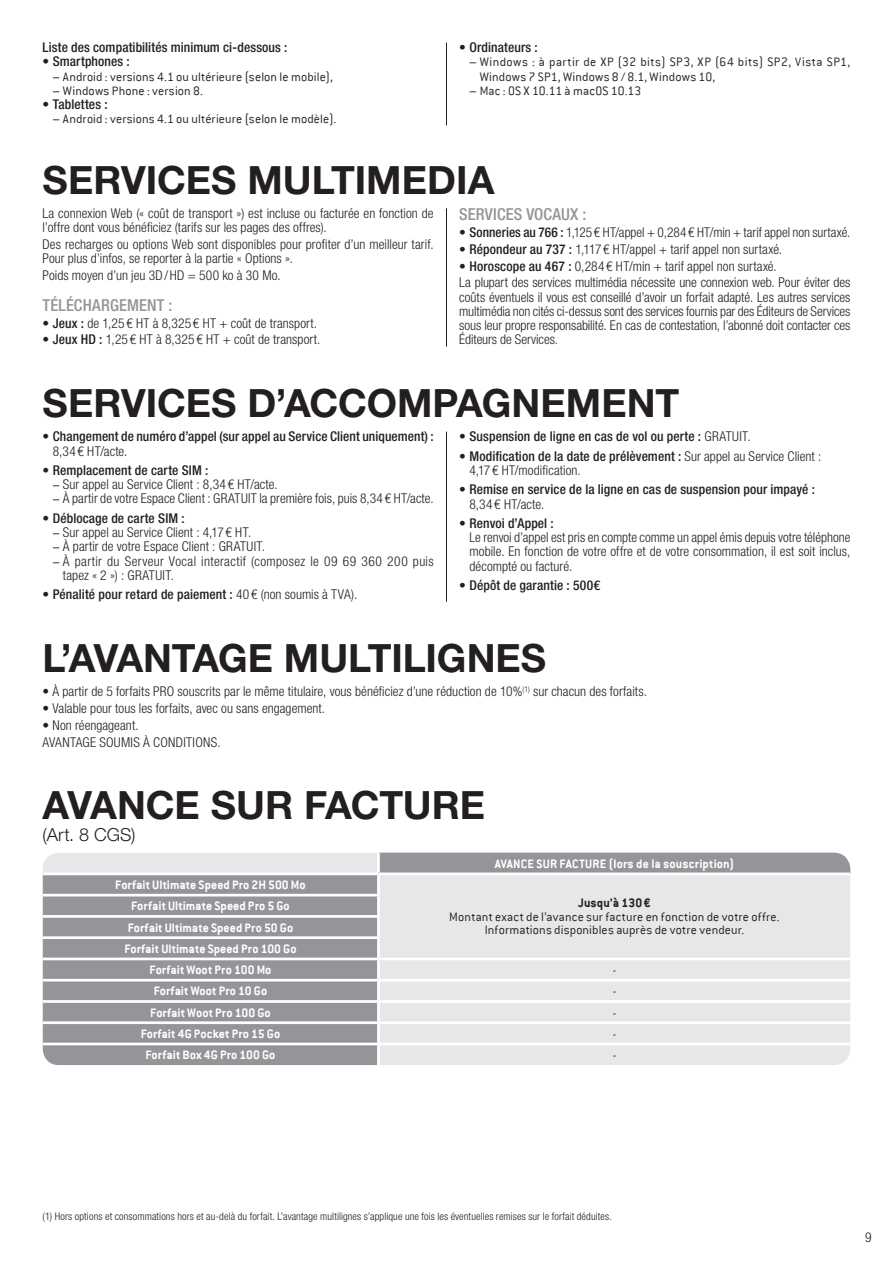
<style>
.page{position:relative;width:893px;height:1263px;background:#fff}
.page>*{position:absolute;margin:0;border:0;box-sizing:border-box;transform-origin:0 0}
.t1{font:700 39px "Helvetica Neue LT Std";color:#231f20}
.t2{font:300 18px "Helvetica Neue LT Std";color:#231f20}
.t3{font:500 condensed 16.5px "Helvetica Neue LT Std";letter-spacing:.01em;color:#939598}
.t4{font:300 condensed 13.5px/14.2px "Helvetica Neue LT Std";letter-spacing:.005em;color:#231f20}
.t5{font:500 condensed 13.5px "Helvetica Neue LT Std";letter-spacing:.01em;color:#231f20}
.t6{font:300 13.5px/13.5px "Conduit ITC";letter-spacing:.01em;color:#231f20;text-align:center}
.t7{font:700 13.5px/21.3px "Conduit ITC";letter-spacing:.005em;color:#fff;text-align:center}
.t8{font:300 13.5px/14.2px "Conduit ITC";letter-spacing:.03em;color:#231f20}
.t9{font:300 condensed 13.5px/14.2px "Helvetica Neue LT Std";letter-spacing:.03em;color:#231f20}
.t10{font:700 13.5px "Conduit ITC";letter-spacing:.01em;color:#231f20}
.t11{font:300 condensed 10.5px "Helvetica Neue LT Std";letter-spacing:.01em;color:#231f20}
.s1{font-weight:500}
.s2{font-family:"Conduit ITC";font-stretch:normal}
.s3{font-weight:300}
</style>
<div class="page">
<hr style="left:446px;top:43px;width:1px;height:82px;background:#231f20">
<hr style="left:446px;top:208px;width:1px;height:139px;background:#231f20">
<hr style="left:446px;top:432px;width:1px;height:170px;background:#231f20">
<div style="left:43px;top:853px;width:334px;height:19px;background:#e6e7e9"></div>
<div style="left:378px;top:853px;width:472px;height:21px;background:#939598"></div>
<div style="left:43px;top:875px;width:334px;height:190px;background:#939598"></div>
<div style="left:380px;top:875px;width:470px;height:190px;background:#e6e7e9"></div>
<hr style="left:377px;top:853px;width:3px;height:19px;background:#fff">
<hr style="left:43px;top:894px;width:337px;height:2px;background:#fff">
<hr style="left:378px;top:872px;width:472px;height:3px;background:#fff">
<hr style="left:43px;top:915px;width:337px;height:3px;background:#fff">
<hr style="left:43px;top:936px;width:337px;height:3px;background:#fff">
<hr style="left:43px;top:957px;width:335px;height:3px;background:#fff">
<hr style="left:378px;top:957px;width:472px;height:3px;background:#fff">
<hr style="left:43px;top:979px;width:335px;height:2px;background:#fff">
<hr style="left:378px;top:979px;width:472px;height:2px;background:#fff">
<hr style="left:43px;top:1000px;width:335px;height:3px;background:#fff">
<hr style="left:378px;top:1000px;width:472px;height:3px;background:#fff">
<hr style="left:43px;top:1021px;width:335px;height:3px;background:#fff">
<hr style="left:378px;top:1021px;width:472px;height:3px;background:#fff">
<hr style="left:43px;top:1043px;width:335px;height:2px;background:#fff">
<hr style="left:378px;top:1043px;width:472px;height:2px;background:#fff">
<p class="t5" style="left:43px;top:39px;width:246px">Liste des compatibilités minimum ci-dessous :</p>
<p class="t5" style="left:43px;top:54px;width:89px">• Smartphones :</p>
<p class="t6" style="left:53px;top:70px;width:282px">– Android : versions 4.1 ou ultérieure (selon le mobile),</p>
<p class="t6" style="left:53px;top:84px;width:152px">– Windows Phone : version 8.</p>
<p class="t5" style="left:43px;top:96px;width:67px">• Tablettes :</p>
<p class="t6" style="left:53px;top:112px;width:285px">– Android : versions 4.1 ou ultérieure (selon le modèle).</p>
<p class="t5" style="left:459px;top:39px;width:80px">• Ordinateurs :</p>
<p class="t8" style="left:480px;top:55px;width:372px;text-indent:-10px">– Windows : à partir de XP (32 bits) SP3, XP (64 bits) SP2, Vista SP1,<br>Windows 7 SP1, Windows 8 / 8.1, Windows 10,</p>
<p class="t6" style="left:469px;top:84px;width:173px">– Mac : OS X 10.11 à macOS 10.13</p>
<h1 class="t1" style="left:43px;top:156px;width:453px">SERVICES MULTIMEDIA</h1>
<p class="t4" style="left:43px;top:206px;width:393px">La connexion Web (« coût de transport ») est incluse ou facturée en fonction de l’offre dont vous bénéficiez (tarifs sur les pages des offres).</p>
<p class="t4" style="left:43px;top:237px;width:393px">Des recharges ou options Web sont disponibles pour profiter d’un meilleur tarif.<br>Pour plus d’infos, se reporter à la partie « Options ».</p>
<p class="t4" style="left:43px;top:268px;width:240px">Poids moyen d’un jeu 3D/HD = 500 ko à 30 Mo.</p>
<p class="t3" style="left:43px;top:295px;width:131px">TÉLÉCHARGEMENT :</p>
<p class="t4" style="left:43px;top:316px;width:276px"><span class="s1">• Jeux :</span> de 1,25 € HT à 8,325 € HT + coût de transport.</p>
<p class="t4" style="left:43px;top:332px;width:279px"><span class="s1">• Jeux HD :</span> 1,25 € HT à 8,325 € HT + coût de transport.</p>
<p class="t3" style="left:459px;top:204px;width:129px">SERVICES VOCAUX :</p>
<p class="t4" style="left:459px;top:225px;width:393px"><span class="s1">• Sonneries au 766 :</span> 1,125€ HT/appel + 0,284€ HT/min + tarif appel non surtaxé.</p>
<p class="t4" style="left:459px;top:242px;width:324px"><span class="s1">• Répondeur au 737 :</span> 1,117 € HT/appel + tarif appel non surtaxé.</p>
<p class="t4" style="left:459px;top:257px;width:393px;line-height:16.8px"><span class="s1">• Horoscope au 467 :</span> 0,284 € HT/min + tarif appel non surtaxé.<br>La plupart des services multimédia nécessite une connexion web. Pour éviter des</p>
<p class="t4" style="left:459px;top:290px;width:393px;text-align:justify">coûts éventuels il vous est conseillé d’avoir un forfait adapté. Les autres services multimédia non cités ci-dessus sont des services fournis par des Éditeurs de Services sous leur propre responsabilité. En cas de contestation, l’abonné doit contacter ces Éditeurs de Services.</p>
<h1 class="t1" style="left:43px;top:379px;width:638px">SERVICES D’ACCOMPAGNEMENT</h1>
<p class="t5" style="left:43px;top:428px;width:393px">• Changement de numéro d’appel (sur appel au Service Client uniquement) :</p>
<p class="t4" style="left:53px;top:443px;width:76px">8,34 € HT/acte.</p>
<p class="t5" style="left:43px;top:462px;width:167px">• Remplacement de carte SIM :</p>
<p class="t4" style="left:53px;top:477px;width:226px"><span class="s2">–</span> Sur appel au Service Client : 8,34 € HT/acte.</p>
<p class="t4" style="left:53px;top:491px;width:382px"><span class="s2">–</span> À partir de votre Espace Client : GRATUIT la première fois, puis 8,34€ HT/acte.</p>
<p class="t5" style="left:43px;top:510px;width:144px">• Déblocage de carte SIM :</p>
<p class="t4" style="left:53px;top:525px;width:200px"><span class="s2">–</span> Sur appel au Service Client : 4,17 € HT.</p>
<p class="t4" style="left:53px;top:539px;width:214px"><span class="s2">–</span> À partir de votre Espace Client : GRATUIT.</p>
<p class="t9" style="left:63px;top:553px;width:372px;text-indent:-10px"><span class="s2">–</span> À partir du Serveur Vocal interactif (composez le 09 69 360 200 puis tapez « 2 ») : GRATUIT.</p>
<p class="t5" style="left:43px;top:586px;width:316px">• Pénalité pour retard de paiement : <span class="s3">40 € (non soumis à TVA).</span></p>
<p class="t5" style="left:459px;top:428px;width:293px">• Suspension de ligne en cas de vol ou perte : <span class="s3">GRATUIT.</span></p>
<p class="t4" style="left:469px;top:449px;width:353px;text-indent:-10px"><span class="s1">• Modification de la date de prélèvement :</span> Sur appel au Service Client :<br>4,17 € HT/modification.</p>
<p class="t5" style="left:459px;top:481px;width:357px">• Remise en service de la ligne en cas de suspension pour impayé :</p>
<p class="t4" style="left:469px;top:496px;width:76px">8,34 € HT/acte.</p>
<p class="t5" style="left:459px;top:515px;width:96px">• Renvoi d’Appel :</p>
<p class="t4" style="left:469px;top:530px;width:382px;text-align:justify">Le renvoi d’appel est pris en compte comme un appel émis depuis votre téléphone mobile. En fonction de votre offre et de votre consommation, il est soit inclus, décompté ou facturé.</p>
<p class="t5" style="left:459px;top:577px;width:142px">• Dépôt de garantie : 500€</p>
<h1 class="t1" style="left:43px;top:634px;width:505px">L’AVANTAGE MULTILIGNES</h1>
<p class="t4" style="left:43px;top:684px;width:606px">• À partir de 5 forfaits PRO souscrits par le même titulaire, vous bénéficiez d’une réduction de 10%<sup>(1)</sup> sur chacun des forfaits.</p>
<p class="t4" style="left:43px;top:701px;width:284px">• Valable pour tous les forfaits, avec ou sans engagement.</p>
<p class="t4" style="left:43px;top:717px;width:180px;line-height:16.8px">• Non réengageant.<br>AVANTAGE SOUMIS À CONDITIONS.</p>
<h1 class="t1" style="left:43px;top:781px;width:444px">AVANCE SUR FACTURE</h1>
<h2 class="t2" style="left:43px;top:823px;width:94px">(Art. 8 CGS)</h2>
<p class="t7" style="left:115px;top:874px;width:192px">Forfait Ultimate Speed Pro 2H 500Mo</p>
<p class="t7" style="left:495px;top:853px;width:241px">AVANCE SUR FACTURE (lors de la souscription)</p>
<p class="t7" style="left:124px;top:895px;width:174px">Forfait Ultimate Speed Pro 5 Go<br>Forfait Ultimate Speed Pro 50 Go<br>Forfait Ultimate Speed Pro 100 Go<br>Forfait Woot Pro 100Mo</p>
<p class="t10" style="left:578px;top:895px;width:74px">Jusqu’à 130€</p>
<p class="t6" style="left:449px;top:910px;width:332px">Montant exact de l’avance sur facture en fonction de votre offre.<br>Informations disponibles auprès de votre vendeur.</p>
<p class="t6" style="left:613px;top:963px;width:5px">-</p>
<p class="t7" style="left:154px;top:980px;width:115px">Forfait Woot Pro 10 Go</p>
<p class="t6" style="left:613px;top:984px;width:5px">-</p>
<p class="t7" style="left:150px;top:1001px;width:122px">Forfait Woot Pro 100 Go</p>
<p class="t6" style="left:613px;top:1006px;width:5px">-</p>
<p class="t7" style="left:141px;top:1023px;width:141px">Forfait 4G Pocket Pro 15 Go</p>
<p class="t6" style="left:613px;top:1027px;width:5px">-</p>
<p class="t7" style="left:145px;top:1044px;width:131px">Forfait Box 4G Pro 100 Go</p>
<p class="t6" style="left:613px;top:1048px;width:5px">-</p>
<p class="t11" style="left:43px;top:1211px;width:571px">(1) Hors options et consommations hors et au-delà du forfait. L’avantage multilignes s’applique une fois les éventuelles remises sur le forfait déduites.</p>
<p class="t4" style="left:865px;top:1230px;width:8px">9</p>
</div>
